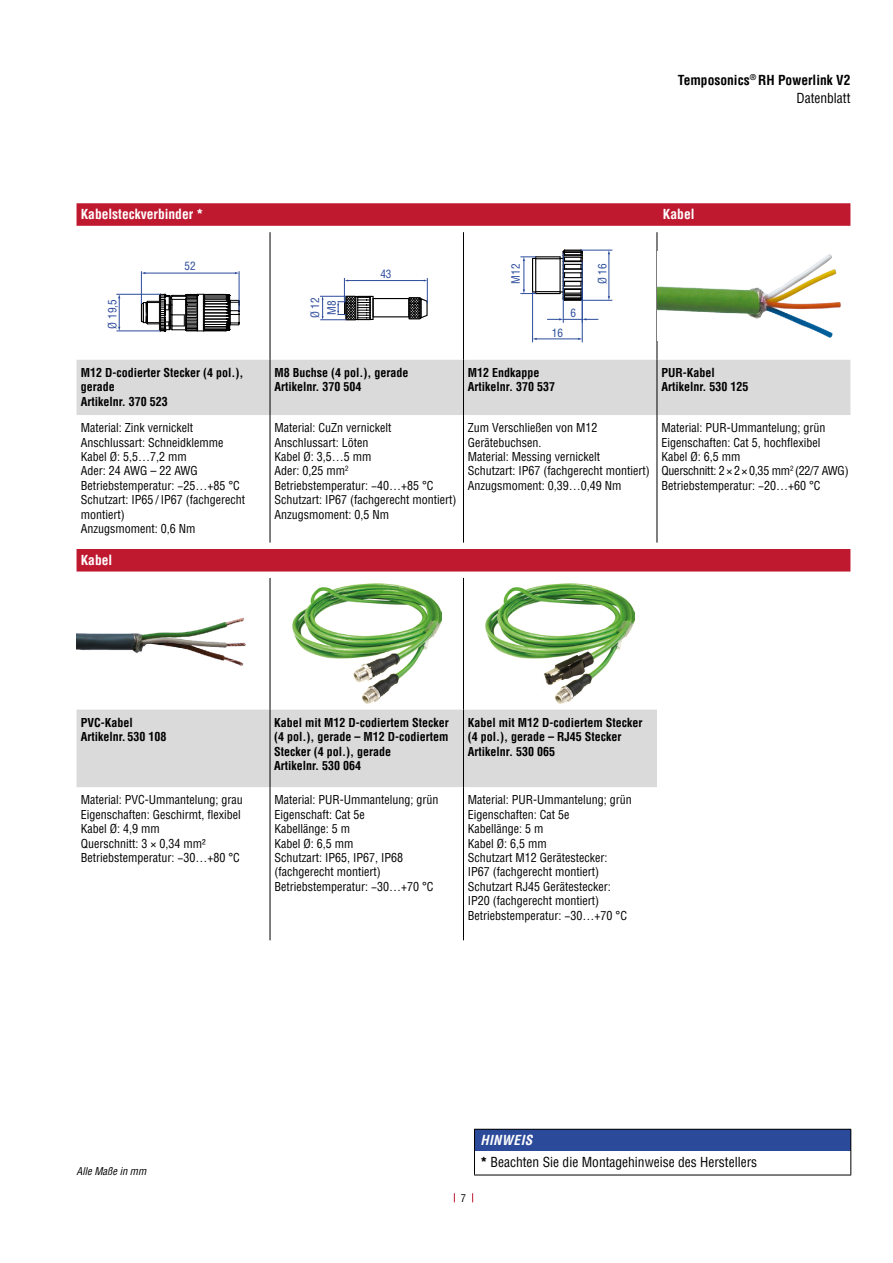
<style>
.page{position:relative;width:893px;height:1263px;background:#fff}
.page>*{position:absolute;margin:0;border:0;box-sizing:border-box;transform-origin:0 0}
.t1{font:condensed 13.5px/21.8px "Helvetica LT Pro";color:#000}
.t2{font:700 condensed 13.5px/18px "Helvetica LT Pro";color:#000;text-align:right}
.t3{font:700 condensed 13.5px "Helvetica LT Pro";color:#fff}
.t4{font:condensed 12px/14.4px "Helvetica LT Pro";color:#000}
.t5{font:700 condensed 12px/14.4px "Helvetica LT Pro";color:#000}
.t6{font:condensed 11.25px/16.8px "Helvetica LT Std";color:#2c4a9a;text-align:center}
.t7{font:condensed 11.25px "Helvetica LT Std";color:#2a4b9b}
.t8{font:italic condensed 10.5px "Helvetica LT Pro";color:#000}
.t9{font:condensed 10.5px "Helvetica LT Pro";color:#000}
.s1{font-weight:400}
.s2{font-weight:900}
.s3{font-weight:700;font-style:italic;color:#fff}
</style>
<div class="page">
<svg style="left:77px;top:203px;width:773px;height:23px;background:#c01d34"></svg>
<div style="left:658px;top:360px;width:192px;height:55px;background:#dadada"></div>
<svg style="left:77px;top:360px;width:580px;height:427px"></svg>
<div style="left:77px;top:549px;width:773px;height:22px;background:#bf1930"></div>
<hr style="left:657px;top:232px;width:1px;height:128px;background:#000">
<hr style="left:657px;top:360px;width:1px;height:55px;background:#000">
<hr style="left:657px;top:415px;width:1px;height:128px;background:#000">
<hr style="left:270px;top:232px;width:1px;height:128px;background:#000">
<hr style="left:270px;top:360px;width:1px;height:55px;background:#000">
<hr style="left:270px;top:415px;width:1px;height:128px;background:#000">
<hr style="left:463px;top:232px;width:1px;height:128px;background:#000">
<hr style="left:463px;top:415px;width:1px;height:128px;background:#000">
<hr style="left:463px;top:360px;width:1px;height:55px;background:#000">
<hr style="left:270px;top:578px;width:1px;height:132px;background:#000">
<hr style="left:270px;top:787px;width:1px;height:153px;background:#000">
<hr style="left:463px;top:787px;width:1px;height:153px;background:#000">
<hr style="left:463px;top:578px;width:1px;height:132px;background:#000">
<hr style="left:270px;top:710px;width:1px;height:77px;background:#000">
<hr style="left:463px;top:710px;width:1px;height:77px;background:#000">
<svg style="left:141px;top:293px;width:99px;height:39px"></svg>
<hr style="left:116px;top:331px;width:44px;height:1px;background:#2c4a9a">
<hr style="left:116px;top:294px;width:45px;height:1px;background:#2c4a9a">
<hr style="left:119px;top:298px;width:1px;height:30px;background:#2c4a9a">
<hr style="left:141px;top:271px;width:1px;height:33px;background:#2c4a9a">
<hr style="left:239px;top:271px;width:1px;height:40px;background:#2c4a9a">
<hr style="left:145px;top:273px;width:91px;height:1px;background:#2c4a9a">
<svg style="left:320px;top:278px;width:108px;height:43px"></svg>
<svg style="left:521px;top:250px;width:63px;height:52px"></svg>
<hr style="left:581px;top:300px;width:31px;height:1px;background:#2a4b9b">
<hr style="left:581px;top:250px;width:31px;height:1px;background:#2a4b9b">
<hr style="left:609px;top:254px;width:1px;height:43px;background:#2a4b9b">
<hr style="left:582px;top:285px;width:1px;height:57px;background:#2a4b9b">
<hr style="left:532px;top:292px;width:1px;height:50px;background:#2a4b9b">
<hr style="left:536px;top:339px;width:43px;height:1px;background:#2a4b9b">
<hr style="left:582px;top:262px;width:1px;height:60px;background:#2a4b9b">
<hr style="left:563px;top:253px;width:1px;height:69px;background:#2a4b9b">
<svg style="left:547px;top:318px;width:51px;height:2px"></svg>
<img style="left:657px;top:251px;width:184px;height:89px">
<img style="left:77px;top:615px;width:175px;height:58px">
<img style="left:292px;top:584px;width:149px;height:120px">
<img style="left:486px;top:584px;width:149px;height:120px">
<div style="left:474px;top:1129px;width:377px;height:22px;background:#2c4a9a"></div>
<hr style="left:474px;top:1174px;width:377px;height:1px;background:#000">
<hr style="left:474px;top:1129px;width:377px;height:1px;background:#000">
<svg style="left:474px;top:1129px;width:1px;height:45px"></svg>
<svg style="left:850px;top:1129px;width:1px;height:45px"></svg>
<p class="t2" style="left:678px;top:70px;width:174px">Temposonics<sup>®</sup> RH Powerlink V2<br><span class="s1">Datenblatt</span></p>
<p class="t3" style="left:81px;top:205px;width:124px">Kabelsteckverbinder <span class="s2">*</span></p>
<p class="t3" style="left:663px;top:205px;width:33px">Kabel</p>
<p class="t6" style="left:104px;top:329px;width:31px;rotate:-90deg">Ø 19,5</p>
<p class="t6" style="left:185px;top:258px;width:13px">52</p>
<p class="t6" style="left:307px;top:318px;width:22px;rotate:-90deg">Ø 12<br>M8</p>
<p class="t6" style="left:380px;top:265px;width:13px">43</p>
<p class="t7" style="left:509px;top:284px;width:22px;rotate:-90deg">M12</p>
<p class="t7" style="left:595px;top:284px;width:22px;rotate:-90deg">Ø 16</p>
<p class="t7" style="left:552px;top:326px;width:13px">16</p>
<p class="t7" style="left:570px;top:306px;width:7px">6</p>
<p class="t5" style="left:81px;top:365px;width:164px">M12 D-codierter Stecker (4 pol.), gerade<br>Artikelnr. 370 523</p>
<p class="t5" style="left:274px;top:365px;width:135px">M8 Buchse (4 pol.), gerade<br>Artikelnr. 370 504</p>
<p class="t5" style="left:468px;top:365px;width:89px">M12 Endkappe<br>Artikelnr. 370 537</p>
<p class="t5" style="left:661px;top:365px;width:89px">PUR-Kabel<br>Artikelnr. 530 125</p>
<p class="t4" style="left:81px;top:420px;width:166px">Material: Zink vernickelt<br>Anschlussart: Schneidklemme<br>Kabel Ø: 5,5…7,2 mm<br>Ader: 24 AWG – 22 AWG<br>Betriebstemperatur: −25…+85 °C<br>Schutzart: IP65 / IP67 (fachgerecht montiert)<br>Anzugsmoment: 0,6 Nm</p>
<p class="t4" style="left:274px;top:420px;width:183px">Material: CuZn vernickelt<br>Anschlussart: Löten<br>Kabel Ø: 3,5…5 mm<br>Ader: 0,25 mm<sup>2<br></sup>Betriebstemperatur: −40…+85 °C<br>Schutzart: IP67 (fachgerecht montiert)<br>Anzugsmoment: 0,5 Nm</p>
<p class="t4" style="left:468px;top:420px;width:183px">Zum Verschließen von M12<br>Gerätebuchsen.<br>Material: Messing vernickelt<br>Schutzart: IP67 (fachgerecht montiert)<br>Anzugsmoment: 0,39…0,49 Nm</p>
<p class="t4" style="left:661px;top:420px;width:189px">Material: PUR-Ummantelung; grün<br>Eigenschaften: Cat 5, hochflexibel<br>Kabel Ø: 6,5 mm<br>Querschnitt: 2 × 2 × 0,35 mm<sup>2</sup> (22/7 AWG)<br>Betriebstemperatur: −20…+60 °C</p>
<p class="t3" style="left:81px;top:551px;width:33px">Kabel</p>
<p class="t5" style="left:81px;top:715px;width:87px">PVC-Kabel<br>Artikelnr. 530 108</p>
<p class="t5" style="left:274px;top:715px;width:176px">Kabel mit M12 D-codiertem Stecker (4 pol.), gerade – M12 D-codiertem<br>Stecker (4 pol.), gerade<br>Artikelnr. 530 064</p>
<p class="t5" style="left:468px;top:715px;width:176px">Kabel mit M12 D-codiertem Stecker (4 pol.), gerade – RJ45 Stecker<br>Artikelnr. 530 065</p>
<p class="t4" style="left:81px;top:793px;width:163px">Material: PVC-Ummantelung; grau<br>Eigenschaften: Geschirmt, flexibel<br>Kabel Ø: 4,9 mm<br>Querschnitt: 3 × 0,34 mm²<br>Betriebstemperatur: −30…+80 °C</p>
<p class="t4" style="left:274px;top:793px;width:165px">Material: PUR-Ummantelung; grün<br>Eigenschaft: Cat 5e<br>Kabellänge: 5 m<br>Kabel Ø: 6,5 mm<br>Schutzart: IP65, IP67, IP68 (fachgerecht montiert)<br>Betriebstemperatur: −30…+70 °C</p>
<p class="t4" style="left:468px;top:793px;width:165px">Material: PUR-Ummantelung; grün<br>Eigenschaften: Cat 5e<br>Kabellänge: 5 m<br>Kabel Ø: 6,5 mm<br>Schutzart M12 Gerätestecker:<br>IP67 (fachgerecht montiert)<br>Schutzart RJ45 Gerätestecker:<br>IP20 (fachgerecht montiert)<br>Betriebstemperatur: −30…+70 °C</p>
<p class="t8" style="left:77px;top:1165px;width:71px">Alle Maße in mm</p>
<p class="t9" style="left:461px;top:1191px;width:7px">7</p>
<p class="t1" style="left:480px;top:1129px;width:278px"><span class="s3">HINWEIS<br></span><span class="s2">*</span> Beachten Sie die Montagehinweise des Herstellers</p>
</div>
